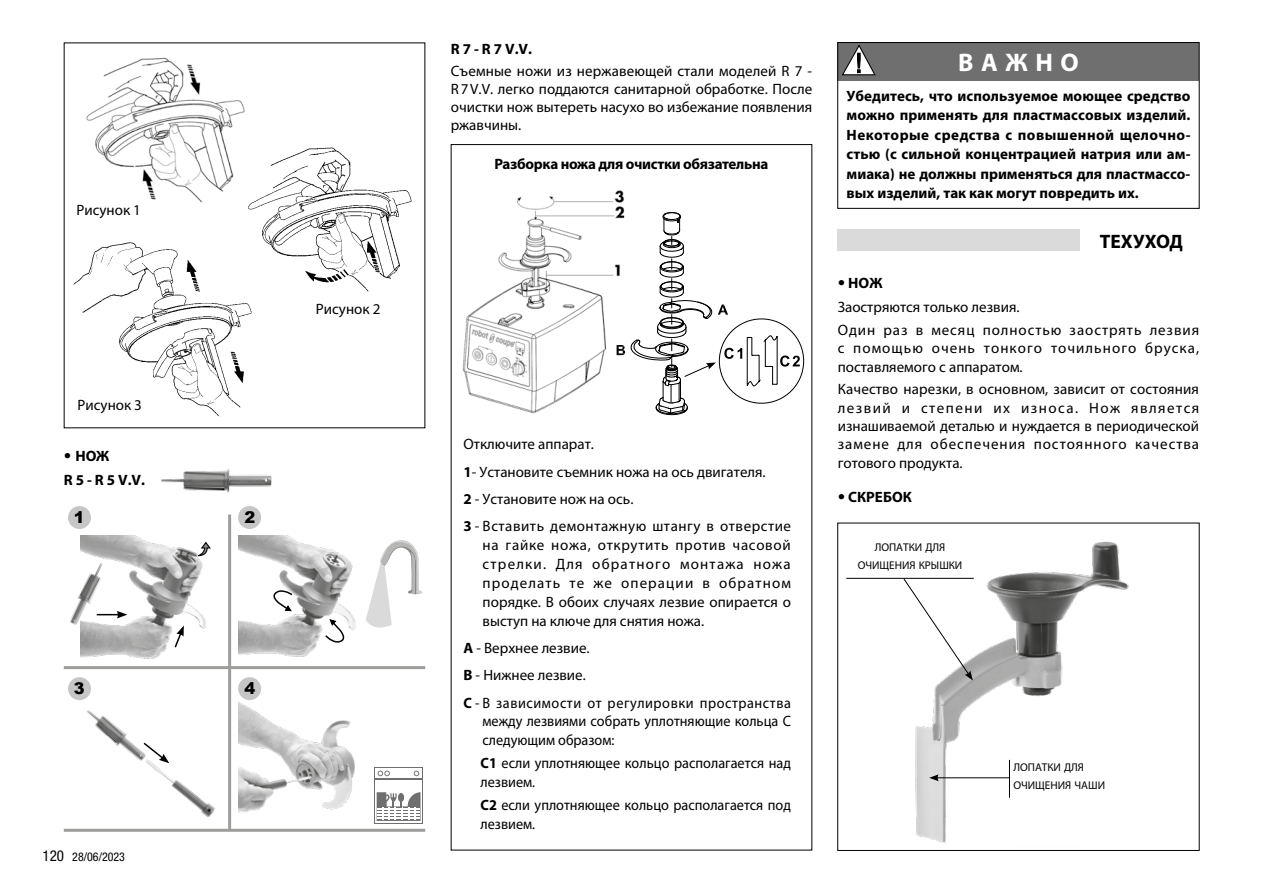
<style>
.page{position:relative;width:1263px;height:893px;background:#fff}
.page>*{position:absolute;margin:0;border:0;box-sizing:border-box;transform-origin:0 0}
.t1{font:700 25.5px "Myriad Pro";letter-spacing:.3em;color:#fff}
.t2{font:700 19.5px "Myriad Pro";color:#000}
.t3{font:900 16.2px "Arial";color:#000}
.t4{font:15px/18.3px "Myriad Pro";color:#000;text-align:justify}
.t5{font:700 15px/19.5px "Myriad Pro";color:#000;text-align:justify}
.t6{font:15px/18.9px "Myriad Pro";color:#000;scale:.95 1}
.t7{font:15px/27.3px "Myriad Pro";letter-spacing:.04em;color:#000}
.t8{font:700 15px "Myriad Pro";letter-spacing:-.02em;color:#000}
.t9{font:condensed 12px "Helvetica Neue LT Com";color:#000}
.t10{font:11.25px/18px "Myriad Pro";color:#000;text-align:center}
.s1{font-family:"Helvetica Neue LT Com";font-weight:400;font-stretch:condensed}
.s2{font-size:15px}
.s3{font-weight:700}
.s4{font-family:"Helvetica Neue LT Com";font-stretch:condensed}
</style>
<div class="page">
<div style="left:838px;top:230px;width:242px;height:21px;background:#dadada"></div>
<img style="left:86px;top:57px;width:159px;height:145px">
<img style="left:248px;top:147px;width:164px;height:145px">
<img style="left:74px;top:239px;width:181px;height:177px">
<img style="left:899px;top:541px;width:230px;height:302px">
<svg style="left:903px;top:579px;width:70px;height:101px"></svg>
<hr style="left:846px;top:578px;width:128px;height:1px;background:#000">
<hr style="left:1009px;top:760px;width:1px;height:38px;background:#000">
<hr style="left:936px;top:777px;width:73px;height:1px;background:#000">
<svg style="left:929px;top:774px;width:10px;height:7px"></svg>
<div style="left:838px;top:43px;width:361px;height:38px;background:#706f6f"></div>
<svg style="left:842px;top:44px;width:34px;height:31px"></svg>
<div style="left:837px;top:42px;width:362px;height:167px;border:1px solid #000"></div>
<img style="left:462px;top:190px;width:163px;height:224px">
<svg style="left:617px;top:212px;width:183px;height:203px"></svg>
<img style="left:161px;top:468px;width:111px;height:25px">
<img style="left:87px;top:710px;width:51px;height:45px">
<img style="left:134px;top:748px;width:81px;height:70px">
<svg style="left:142px;top:742px;width:27px;height:21px"></svg>
<div style="left:374px;top:767px;width:49px;height:57px;background:#706f6f"></div>
<div style="left:375px;top:768px;width:47px;height:10px;background:#fff"></div>
<div style="left:375px;top:780px;width:47px;height:43px;background:#fff"></div>
<svg style="left:378px;top:771px;width:12px;height:5px"></svg>
<svg style="left:414px;top:771px;width:5px;height:5px"></svg>
<svg style="left:377px;top:792px;width:43px;height:29px"></svg>
<hr style="left:64px;top:666px;width:361px;height:3px;background:#9d9d9c">
<hr style="left:64px;top:829px;width:361px;height:3px;background:#9d9d9c">
<img style="left:81px;top:536px;width:125px;height:123px">
<hr style="left:228px;top:514px;width:3px;height:315px;background:#9d9d9c">
<img style="left:69px;top:556px;width:42px;height:76px">
<svg style="left:197px;top:541px;width:14px;height:16px"></svg>
<svg style="left:97px;top:611px;width:30px;height:7px"></svg>
<svg style="left:173px;top:625px;width:11px;height:24px"></svg>
<img style="left:238px;top:536px;width:118px;height:121px">
<img style="left:238px;top:702px;width:128px;height:127px">
<svg style="left:324px;top:619px;width:24px;height:28px"></svg>
<svg style="left:270px;top:586px;width:24px;height:25px"></svg>
<svg style="left:366px;top:540px;width:56px;height:88px"></svg>
<div style="left:238px;top:506px;width:23px;height:23px;background:#c6c6c6;border-radius:50%"></div>
<div style="left:238px;top:677px;width:23px;height:23px;background:#c6c6c6;border-radius:50%"></div>
<div style="left:68px;top:506px;width:23px;height:23px;background:#c6c6c6;border-radius:50%"></div>
<div style="left:68px;top:677px;width:23px;height:23px;background:#c6c6c6;border-radius:50%"></div>
<p class="t4" style="left:77px;top:201px;width:66px">Рисунок 1</p>
<p class="t4" style="left:78px;top:396px;width:66px">Рисунок 3</p>
<p class="t5" style="left:64px;top:444px;width:83px;line-height:23.7px"><span class="s1">•</span> НОЖ<br>R 5 - R 5 V.V.</p>
<p class="t3" style="left:74px;top:505px;width:12px">1</p>
<p class="t3" style="left:74px;top:676px;width:12px">3</p>
<p class="t9" style="left:43px;top:850px;width:84px"><span class="s2">120</span> 28/06/2023</p>
<p class="t4" style="left:316px;top:300px;width:66px">Рисунок 2</p>
<p class="t3" style="left:245px;top:506px;width:12px">2</p>
<p class="t3" style="left:245px;top:677px;width:12px">4</p>
<p class="t5" style="left:451px;top:38px;width:83px">R 7 - R 7 V.V.</p>
<p class="t4" style="left:451px;top:62px;width:363px">Съемные ножи из нержавеющей стали моделей R 7 - R7V.V. легко поддаются санитарной обработке. После очистки нож вытереть насухо во избежание появления ржавчины.</p>
<p class="t8" style="left:494px;top:154px;width:275px">Разборка ножа для очистки обязательна</p>
<p class="t4" style="left:463px;top:430px;width:329px;line-height:27.3px;text-align:left">Отключите аппарат.<br><span class="s3">1</span>- Установите съемник ножа на ось двигателя.<br><span class="s3">2</span> - Установите нож на ось.<br><span class="s3">3</span> - Вставить демонтажную штангу в отверстие</p>
<p class="t4" style="left:483px;top:535px;width:310px;line-height:18.9px">на гайке ножа, открутить против часовой стрелки. Для обратного монтажа ножа проделать те же операции в обратном порядке. В обоих случаях лезвие опирается о выступ на ключе для снятия ножа.</p>
<p class="t7" style="left:463px;top:634px;width:329px"><span class="s3">A</span> - Верхнее лезвие.<br><span class="s3">B</span> - Нижнее лезвие.<br><span class="s3">C</span> - В зависимости от регулировки пространства</p>
<p class="t6" style="left:482px;top:712px;width:326px">между лезвиями собрать уплотняющие кольца C следующим образом:</p>
<p class="t6" style="left:480px;top:754px;width:328px"><span class="s3">C1</span> если уплотняющее кольцо располагается над лезвием.</p>
<p class="t6" style="left:480px;top:796px;width:328px"><span class="s3">C2</span> если уплотняющее кольцо располагается под лезвием.</p>
<h1 class="t1" style="left:958px;top:46px;width:122px">ВАЖНО</h1>
<p class="t5" style="left:847px;top:86px;width:345px">Убедитесь, что используемое моющее средство можно применять для пластмассовых изделий.<br>Некоторые средства с повышенной щелочно&shy;стью (с сильной концентрацией натрия или ам&shy;миака) не должны применяться для пластмассо&shy;вых изделий, так как могут повредить их.</p>
<h2 class="t2" style="left:1100px;top:229px;width:85px">ТЕХУХОД</h2>
<p class="t4" style="left:838px;top:270px;width:183px;line-height:24.8px"><span class="s4">•</span> <span class="s3">НОЖ<br></span>Заостряются только лезвия.</p>
<p class="t4" style="left:838px;top:320px;width:363px">Один раз в месяц полностью заострять лезвия с помощью очень тонкого точильного бруска, поставляемого с аппаратом.</p>
<p class="t4" style="left:838px;top:380px;width:363px">Качество нарезки, в основном, зависит от состояния лезвий и степени их износа. Нож является изнашиваемой деталью и нуждается в периодической замене для обеспечения постоянного качества готового продукта.</p>
<p class="t5" style="left:838px;top:486px;width:76px"><span class="s1">•</span> СКРЕБОК</p>
<p class="t10" style="left:858px;top:538px;width:106px">лопатки для очищения крышки</p>
<p class="t10" style="left:1013px;top:758px;width:93px;text-align:left">лопатки для очищения чаши</p>
</div>
